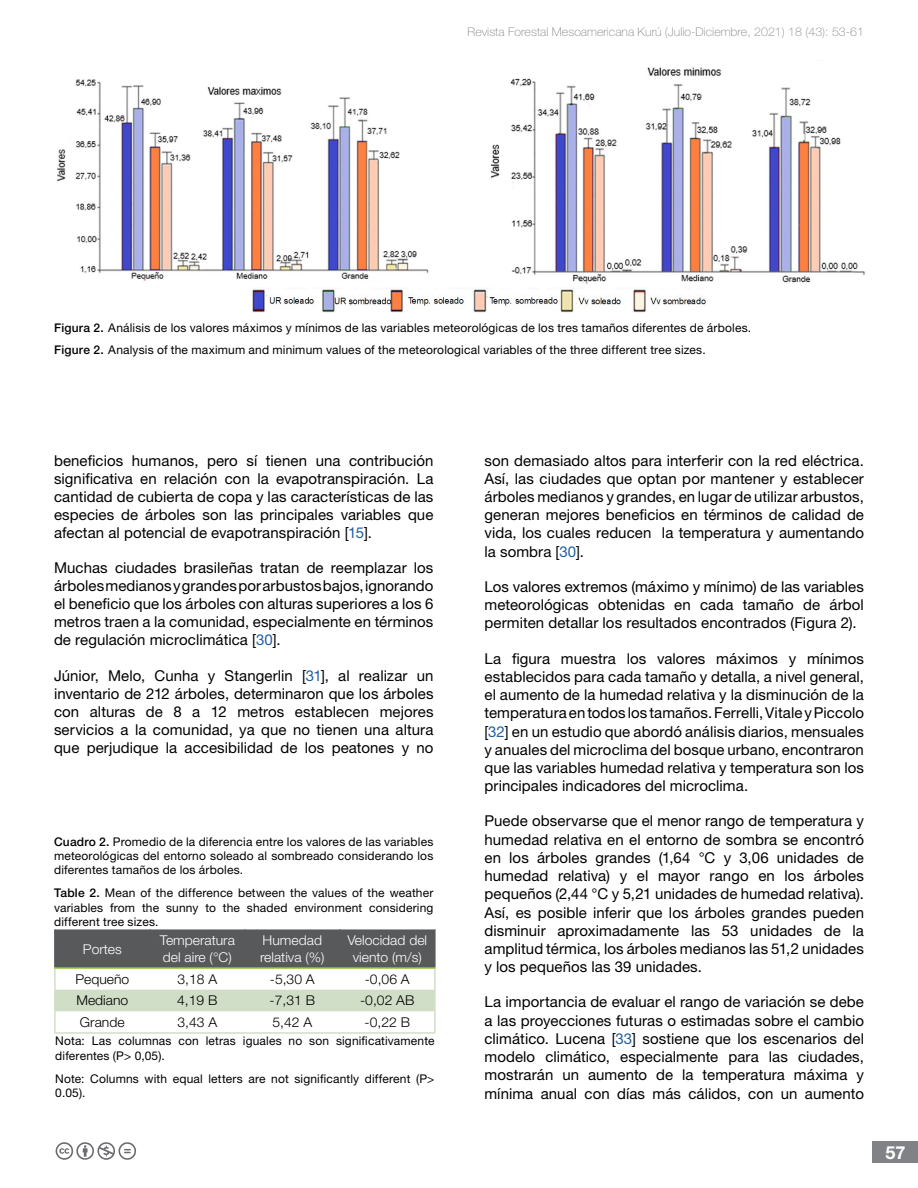
<style>
.page{position:relative;width:918px;height:1188px;background:#fff}
.page>*{position:absolute;margin:0;border:0;box-sizing:border-box;transform-origin:0 0}
.t1{font:700 18px "Helvetica Neue LT Std";color:#fff}
.t2{font:15px/18.3px "Helvetica Neue LT Std";letter-spacing:.005em;color:#000;text-align:justify}
.t3{font:300 13.5px "Helvetica Neue LT Std";color:#000}
.t4{font:300 13.5px/16.2px "Helvetica Neue LT Std";color:#fff}
.t5{font:12px/14.4px "Helvetica Neue LT Std";letter-spacing:.015em;color:#000}
.t6{font:100 12px "Helvetica Neue LT Std";color:#808285}
.s1{font-weight:500}
.s2{color:#215e9e}
</style>
<div class="page">
<div style="left:873px;top:1142px;width:45px;height:21px;background:#808285"></div>
<svg style="left:55px;top:1142px;width:81px;height:18px"></svg>
<div style="left:56px;top:929px;width:378px;height:38px;background:#58595b"></div>
<div style="left:56px;top:990px;width:378px;height:21px;background:#d1dec7"></div>
<hr style="left:149px;top:929px;width:2px;height:38px;background:#58595b">
<hr style="left:244px;top:929px;width:2px;height:38px;background:#58595b">
<hr style="left:339px;top:929px;width:2px;height:38px;background:#58595b">
<hr style="left:54px;top:969px;width:2px;height:21px;background:#d1dec7">
<hr style="left:434px;top:969px;width:2px;height:21px;background:#d1dec7">
<hr style="left:54px;top:990px;width:2px;height:21px;background:#d1dec7">
<hr style="left:434px;top:990px;width:2px;height:21px;background:#d1dec7">
<hr style="left:54px;top:1011px;width:2px;height:21px;background:#d1dec7">
<hr style="left:434px;top:1011px;width:2px;height:21px;background:#d1dec7">
<hr style="left:54px;top:1032px;width:96px;height:2px;background:#d1dec7">
<hr style="left:150px;top:1032px;width:95px;height:2px;background:#d1dec7">
<hr style="left:245px;top:1032px;width:95px;height:2px;background:#d1dec7">
<hr style="left:340px;top:1032px;width:96px;height:2px;background:#d1dec7">
<hr style="left:54px;top:929px;width:2px;height:38px;background:#58595b">
<hr style="left:434px;top:929px;width:2px;height:38px;background:#58595b">
<hr style="left:54px;top:967px;width:96px;height:2px;background:#95c93f">
<hr style="left:150px;top:967px;width:95px;height:2px;background:#95c93f">
<hr style="left:245px;top:967px;width:95px;height:2px;background:#95c93f">
<hr style="left:340px;top:967px;width:96px;height:2px;background:#95c93f">
<img style="left:57px;top:79px;width:372px;height:202px">
<img style="left:490px;top:67px;width:375px;height:217px">
<img style="left:252px;top:288px;width:454px;height:25px">
<p class="t6" style="left:468px;top:25px;width:398px">Revista Forestal Mesoamericana Kurú (Julio-Diciembre, 2021) 18 (43): 53-61</p>
<p class="t5" style="left:54px;top:316px;width:698px;line-height:23px"><span class="s1">Figura 2.</span> Análisis de los valores máximos y mínimos de las variables meteorológicas de los tres tamaños diferentes de árboles.<br><span class="s1">Figure 2.</span> Analysis of the maximum and minimum values of the meteorological variables of the three different tree sizes.</p>
<p class="t2" style="left:54px;top:451px;width:381px">beneficios humanos, pero sí tienen una contribución significativa en relación con la evapotranspiración. La cantidad de cubierta de copa y las características de las especies de árboles son las principales variables que afectan al potencial de evapotranspiración [<span class="s2">15</span>].</p>
<p class="t2" style="left:54px;top:559px;width:381px">Muchas ciudades brasileñas tratan de reemplazar los árboles medianos y grandes por arbustos bajos, ignorando el beneficio que los árboles con alturas superiores a los 6 metros traen a la comunidad, especialmente en términos de regulación microclimática [<span class="s2">30</span>].</p>
<p class="t2" style="left:54px;top:666px;width:381px">Júnior, Melo, Cunha y Stangerlin [<span class="s2">31</span>], al realizar un inventario de 212 árboles, determinaron que los árboles con alturas de 8 a 12 metros establecen mejores servicios a la comunidad, ya que no tienen una altura que perjudique la accesibilidad de los peatones y no</p>
<p class="t5" style="left:54px;top:834px;width:381px;text-align:justify"><span class="s1">Cuadro 2.</span> Promedio de la diferencia entre los valores de las variables meteorológicas del entorno soleado al sombreado considerando los diferentes tamaños de los árboles.</p>
<p class="t5" style="left:54px;top:886px;width:381px;text-align:justify"><span class="s1">Table 2.</span> Mean of the difference between the values of the weather variables from the sunny to the shaded environment considering different tree sizes.</p>
<p class="t4" style="left:83px;top:940px;width:40px">Portes</p>
<p class="t4" style="left:160px;top:932px;width:77px">Temperatura del aire (°C)</p>
<p class="t4" style="left:260px;top:932px;width:66px">Humedad relativa (%)</p>
<p class="t4" style="left:347px;top:932px;width:81px;text-align:center">Velocidad del viento (m/s)</p>
<p class="t3" style="left:75px;top:971px;width:55px">Pequeño</p>
<p class="t3" style="left:177px;top:971px;width:41px">3,18 A</p>
<p class="t3" style="left:270px;top:971px;width:46px">-5,30 A</p>
<p class="t3" style="left:365px;top:971px;width:46px">-0,06 A</p>
<p class="t3" style="left:76px;top:992px;width:53px">Mediano</p>
<p class="t3" style="left:177px;top:992px;width:42px">4,19 B</p>
<p class="t3" style="left:270px;top:992px;width:47px">-7,31 B</p>
<p class="t3" style="left:360px;top:992px;width:56px">-0,02 AB</p>
<p class="t3" style="left:80px;top:1014px;width:46px">Grande</p>
<p class="t3" style="left:177px;top:1014px;width:41px">3,43 A</p>
<p class="t3" style="left:272px;top:1014px;width:41px">5,42 A</p>
<p class="t3" style="left:365px;top:1014px;width:47px">-0,22 B</p>
<p class="t5" style="left:55px;top:1034px;width:381px">Nota: Las columnas con letras iguales no son significativamente diferentes (P&gt; 0,05).</p>
<p class="t5" style="left:55px;top:1071px;width:381px">Note: Columns with equal letters are not significantly different (P&gt;<br>0.05).</p>
<p class="t2" style="left:485px;top:451px;width:381px">son demasiado altos para interferir con la red eléctrica.<br>Así, las ciudades que optan por mantener y establecer árboles medianos y grandes, en lugar de utilizar arbustos, generan mejores beneficios en términos de calidad de vida, los cuales reducen la temperatura y aumentando la sombra [<span class="s2">30</span>].</p>
<p class="t2" style="left:485px;top:577px;width:381px">Los valores extremos (máximo y mínimo) de las variables meteorológicas obtenidas en cada tamaño de árbol permiten detallar los resultados encontrados (Figura 2).</p>
<p class="t2" style="left:485px;top:649px;width:381px">La figura muestra los valores máximos y mínimos establecidos para cada tamaño y detalla, a nivel general, el aumento de la humedad relativa y la disminución de la temperatura en todos los tamaños. Ferrelli, Vitale y Piccolo [<span class="s2">32</span>] en un estudio que abordó análisis diarios, mensuales y anuales del microclima del bosque urbano, encontraron que las variables humedad relativa y temperatura son los principales indicadores del microclima.</p>
<p class="t2" style="left:485px;top:812px;width:381px">Puede observarse que el menor rango de temperatura y humedad relativa en el entorno de sombra se encontró en los árboles grandes (1,64 °C y 3,06 unidades de humedad relativa) y el mayor rango en los árboles pequeños (2,44 °C y 5,21 unidades de humedad relativa).<br>Así, es posible inferir que los árboles grandes pueden disminuir aproximadamente las 53 unidades de la amplitud térmica, los árboles medianos las 51,2 unidades y los pequeños las 39 unidades.</p>
<p class="t2" style="left:485px;top:993px;width:381px">La importancia de evaluar el rango de variación se debe a las proyecciones futuras o estimadas sobre el cambio climático. Lucena [<span class="s2">33</span>] sostiene que los escenarios del modelo climático, especialmente para las ciudades, mostrarán un aumento de la temperatura máxima y mínima anual con días más cálidos, con un aumento</p>
<p class="t1" style="left:885px;top:1141px;width:22px">57</p>
</div>
